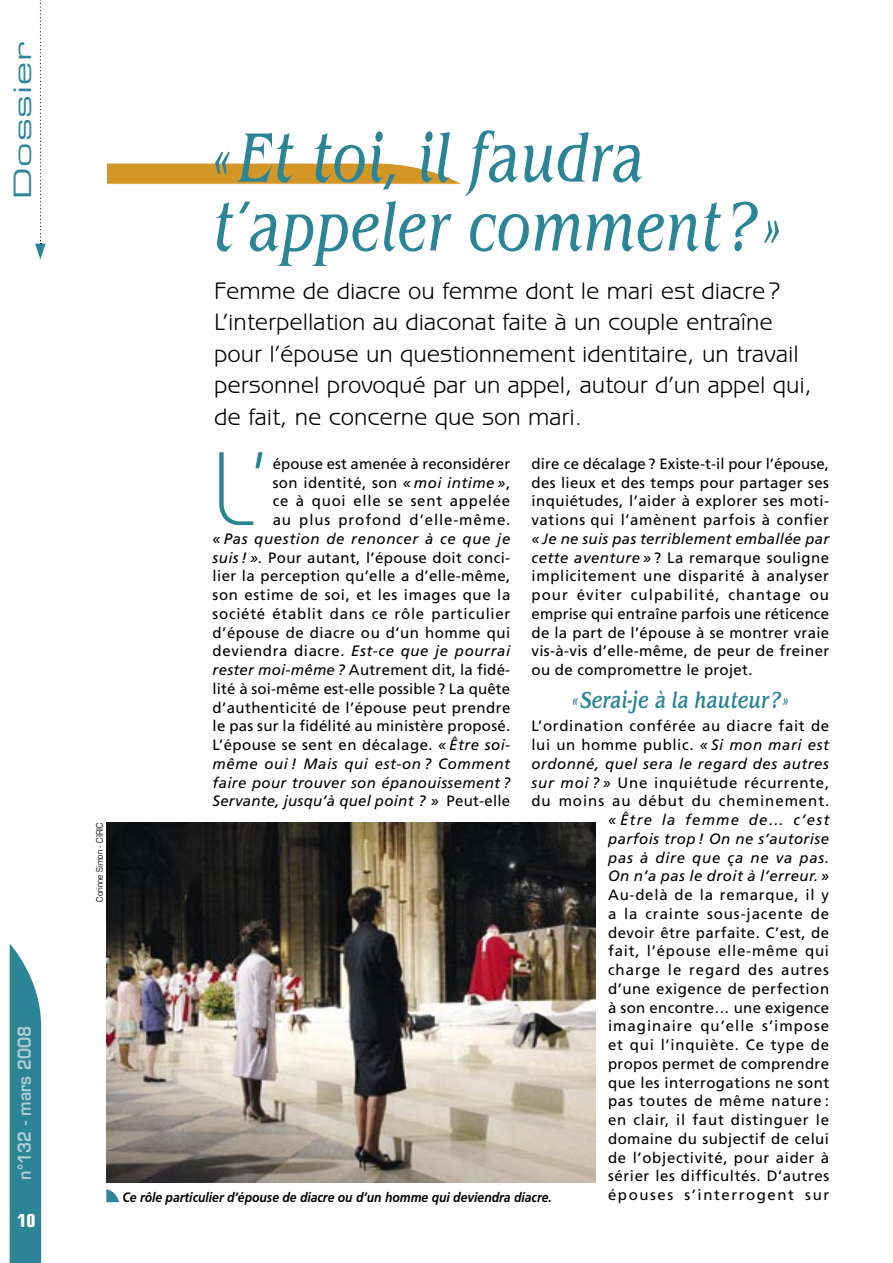
<style>
.page{position:relative;width:893px;height:1263px;background:#fff}
.page>*{position:absolute;margin:0;border:0;box-sizing:border-box;transform-origin:0 0}
.Texte___lettrine{font:300 104.1px "Bauhaus";color:#2c8597}
.Titre{font:italic 72px/69px "Benguiat";color:#2c8597;scale:.75 1}
.Chapo{font:24px/31.5px "Benguiat Gothic";color:#000}
.inter{font:italic 500 24px "Benguiat";color:#2c8597;scale:.75 1}
.t1{font:24px "Eurostile Extended Two";letter-spacing:.025em;color:#2c8597;scale:1.25 1}
.t2{font:700 condensed 18px "Eurostile";color:#fff}
.t3{font:600 17.4px "Eurostile";color:#b2cdd4;scale:.9 1}
.Texte___lettrine-2{font:15px/18.8px "Frutiger";letter-spacing:.025em;color:#000;text-align:right}
.Texte{font:15px/18.8px "Frutiger";letter-spacing:.045em;color:#000;text-align:right}
.Légende{font:italic 700 13.5px "Frutiger";color:#000;scale:.9 1}
.t4{font:condensed 9px "Eurostile";color:#000}
.s1{font-style:italic}
</style>
<div class="page">
<svg style="left:107px;top:163px;width:354px;height:21px;background:#d7a23f"></svg>
<svg style="left:10px;top:944px;width:31px;height:319px;background:#3d8f9f"></svg>
<svg style="left:35px;top:0;width:11px;height:259px"></svg>
<img style="left:106px;top:823px;width:489px;height:359px">
<svg style="left:106px;top:1189px;width:13px;height:13px"></svg>
<p class="t1" style="left:6px;top:199px;width:127px;rotate:-90deg">Dossier</p>
<p class="t3" style="left:14px;top:1179px;width:172px;rotate:-90deg">n°132 - mars 2008</p>
<p class="t2" style="left:17px;top:1209px;width:20px">10</p>
<p class="t4" style="left:94px;top:901px;width:80px;rotate:-90deg">Corinne Simon - CIRIC</p>
<p class="Titre" style="left:213px;top:123px;width:760px">« Et toi, il faudra t’appeler comment ? »</p>
<p class="Chapo" style="left:214px;top:275px;width:599px">Femme de diacre ou femme dont le mari est diacre ?<br>L’interpellation au diaconat faite à un couple entraîne pour l’épouse un questionnement identitaire, un travail personnel provoqué par un appel, autour d’un appel qui, de fait, ne concerne que son mari.</p>
<p class="Texte___lettrine" style="left:213px;top:428px;width:59px">L’</p>
<p class="Texte___lettrine-2" style="left:213px;top:454px;width:299px">épouse est amenée à reconsidérer<br>son identité, son <span class="s1">« moi intime »</span>,<br>ce à quoi elle se sent appelée<br>au plus profond d’elle-même.<br><span class="s1">« Pas question de renoncer à ce que je suis ! ».</span> Pour autant, l’épouse doit conci&shy;lier la perception qu’elle a d’elle-même, son estime de soi, et les images que la société établit dans ce rôle particulier d’épouse de diacre ou d’un homme qui deviendra diacre. <span class="s1">Est-ce que je pourrai rester moi-même ?</span> Autrement dit, la fidé&shy;lité à soi-même est-elle possible ? La quête d’authenticité de l’épouse peut prendre le pas sur la fidélité au ministère proposé.<br>L’épouse se sent en décalage. <span class="s1">« Être soi&shy;même oui ! Mais qui est-on ? Comment faire pour trouver son épanouissement ?<br>Servante, jusqu’à quel point ? »</span> Peut-elle</p>
<p class="Texte___lettrine-2" style="left:531px;top:454px;width:299px;text-align:justify">dire ce décalage ? Existe-t-il pour l’épouse, des lieux et des temps pour partager ses inquiétudes, l’aider à explorer ses moti&shy;vations qui l’amènent parfois à confier <span class="s1">« Je ne suis pas terriblement emballée par cette aventure »</span> ? La remarque souligne implicitement une disparité à analyser pour éviter culpabilité, chantage ou emprise qui entraîne parfois une réticence de la part de l’épouse à se montrer vraie vis-à-vis d’elle-même, de peur de freiner ou de compromettre le projet.</p>
<p class="inter" style="left:572px;top:686px;width:290px">« Serai-je à la hauteur ? »</p>
<p class="Texte" style="left:531px;top:717px;width:299px">L’ordination conférée au diacre fait de lui un homme public. <span class="s1">« Si mon mari est ordonné, quel sera le regard des autres sur moi ? »</span> Une inquiétude récurrente, du moins au début du cheminement. <span class="s1">« Être la femme de… c’est<br>parfois trop ! On ne s’autorise<br>pas à dire que ça ne va pas.<br>On n’a pas le droit à l’erreur. »<br></span>Au-delà de la remarque, il y<br>a la crainte sous-jacente de<br>devoir être parfaite. C’est, de<br>fait, l’épouse elle-même qui<br>charge le regard des autres<br>d’une exigence de perfection<br>à son encontre… une exigence imaginaire qu’elle s’impose<br>et qui l’inquiète. Ce type de<br>propos permet de comprendre<br>que les interrogations ne sont<br>pas toutes de même nature :<br>en clair, il faut distinguer le<br>domaine du subjectif de celui<br>de l’objectivité, pour aider à<br>sérier les difficultés. D’autres<br>épouses s’interrogent sur</p>
<p class="Légende" style="left:122px;top:1189px;width:479px">Ce rôle particulier d’épouse de diacre ou d’un homme qui deviendra diacre.</p>
</div>
